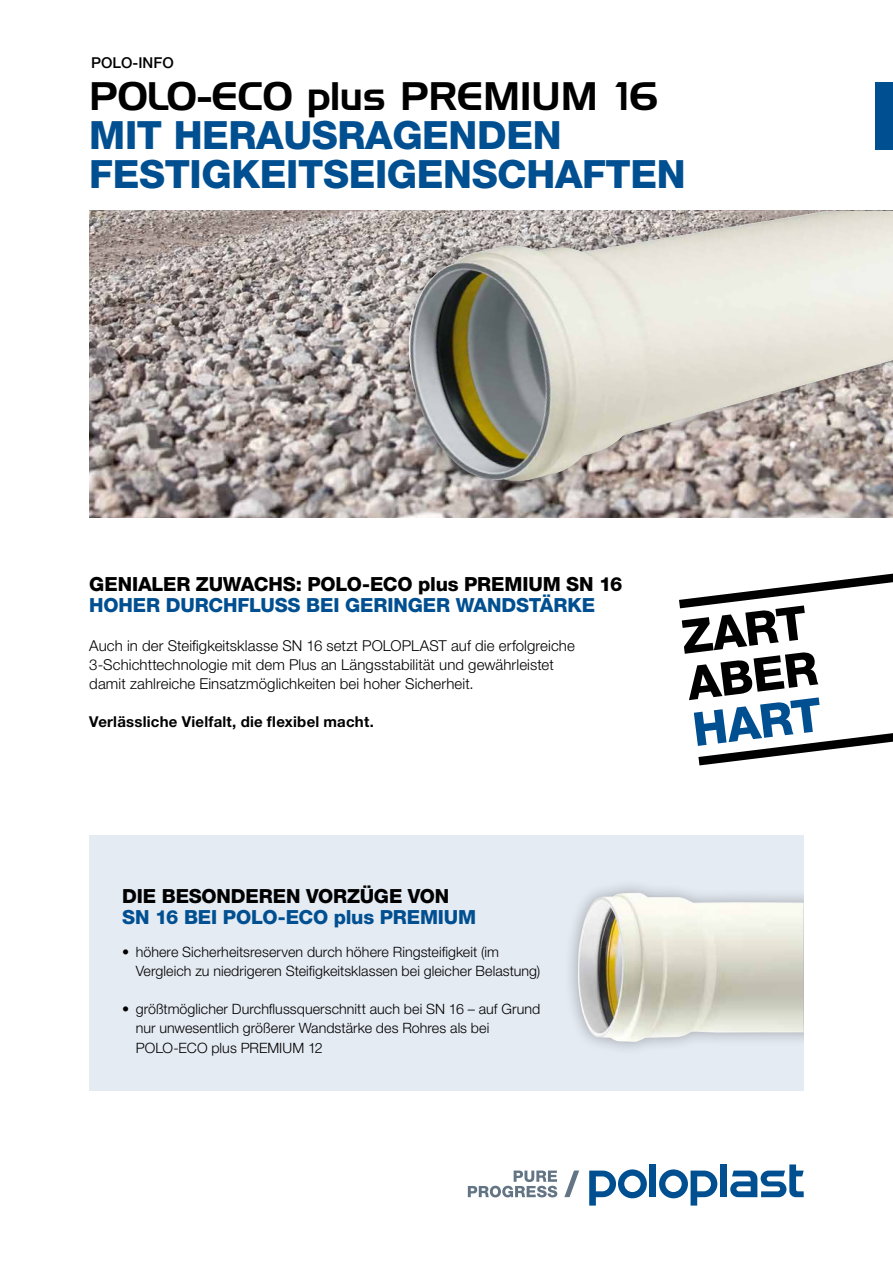
<style>
.page{position:relative;width:893px;height:1263px;background:#fff}
.page>*{position:absolute;margin:0;border:0;box-sizing:border-box;transform-origin:0 0}
.t1{font:800 46.8px/46.5px "Helvetica Neue LT Pro";color:#000}
.t2{font:800 46.8px "Helvetica Neue LT Pro";color:#004f91}
.t3{font:800 39px/39px "Helvetica Neue LT Pro";letter-spacing:-.01em;color:#004f91}
.t4{font:38.7px "Handel Gothic BT";letter-spacing:-.01em;color:#000}
.t5{font:800 19.5px "Helvetica Neue LT Pro";letter-spacing:-.01em;color:#000}
.t6{font:800 19.5px "Helvetica Neue LT Pro";letter-spacing:-.01em;color:#004f91}
.t7{font:300 15px/19.2px "Helvetica Neue LT Pro";letter-spacing:.005em;color:#000}
.t8{font:700 15px "Helvetica Neue LT Pro";letter-spacing:.015em;color:#000}
.t9{font:500 15px "Helvetica Neue LT Pro";color:#000}
.t10{font:300 14.25px/19.2px "Helvetica Neue LT Pro";letter-spacing:.005em;color:#000}
.s1{font-family:"Century Gothic";font-weight:700}
.s2{font-weight:500}
</style>
<div class="page">
<div style="left:89px;top:836px;width:715px;height:255px;background:#e5ebf3"></div>
<img style="left:89px;top:211px;width:804px;height:306px">
<div style="left:876px;top:82px;width:17px;height:67px;background:#004f91"></div>
<svg style="left:698px;top:733px;width:195px;height:32px"></svg>
<svg style="left:679px;top:574px;width:214px;height:34px"></svg>
<div style="left:563px;top:878px;width:241px;height:178px;background:#000;opacity:.3"></div>
<img style="left:577px;top:893px;width:227px;height:149px">
<div style="left:720px;top:1164px;width:7px;height:33px;background:#004f91"></div>
<svg style="left:659px;top:1169px;width:58px;height:36px"></svg>
<div style="left:650px;top:1164px;width:6px;height:33px;background:#004f91"></div>
<svg style="left:730px;top:1164px;width:74px;height:33px"></svg>
<svg style="left:589px;top:1169px;width:58px;height:36px"></svg>
<svg style="left:564px;top:1170px;width:15px;height:27px"></svg>
<svg style="left:468px;top:1170px;width:89px;height:27px"></svg>
<div style="left:395px;top:211px;width:498px;height:284px;background:#000;opacity:.3"></div>
<img style="left:407px;top:211px;width:486px;height:273px">
<p class="t9" style="left:91px;top:54px;width:84px">POLO-INFO</p>
<h3 class="t4" style="left:89px;top:73px;width:570px">POLO-ECO plus PREMIUM <span class="s1">1</span>6</h3>
<h2 class="t3" style="left:89px;top:116px;width:598px">MIT HERAUSRAGENDEN<br>FESTIGKEITSEIGENSCHAFTEN</h2>
<h3 class="t5" style="left:89px;top:573px;width:535px">GENIALER ZUWACHS: POLO-ECO plus PREMIUM SN 16</h3>
<h3 class="t6" style="left:89px;top:594px;width:507px">HOHER DURCHFLUSS BEI GERINGER WANDSTÄRKE</h3>
<p class="t7" style="left:89px;top:635px;width:487px">Auch in der Steifigkeitsklasse SN 16 setzt POLOPLAST auf die erfolgreiche<br>3-Schichttechnologie mit dem Plus an Längsstabilität und gewährleistet damit zahlreiche Einsatzmöglichkeiten bei hoher Sicherheit.</p>
<p class="t8" style="left:89px;top:712px;width:286px">Verlässliche Vielfalt, die flexibel macht.</p>
<h3 class="t5" style="left:122px;top:884px;width:329px">DIE BESONDEREN VORZÜGE VON</h3>
<h3 class="t6" style="left:122px;top:905px;width:356px">SN 16 BEI POLO-ECO plus PREMIUM</h3>
<p class="t10" style="left:136px;top:942px;width:406px;text-indent:-13px"><span class="s2">•</span> höhere Sicherheitsreserven durch höhere Ringsteifigkeit (im<br>Vergleich zu niedrigeren Steifigkeitsklassen bei gleicher Belastung)</p>
<p class="t10" style="left:136px;top:999px;width:406px;text-indent:-13px"><span class="s2">•</span> größtmöglicher Durchflussquerschnitt auch bei SN 16 – auf Grund nur unwesentlich größerer Wandstärke des Rohres als bei<br>POLO-ECO plus PREMIUM 12</p>
<h1 class="t1" style="left:679px;top:614px;width:133px;rotate:-7deg">ZART<br>ABER</h1>
<h1 class="t2" style="left:690px;top:702px;width:131px;rotate:-7deg">HART</h1>
</div>
